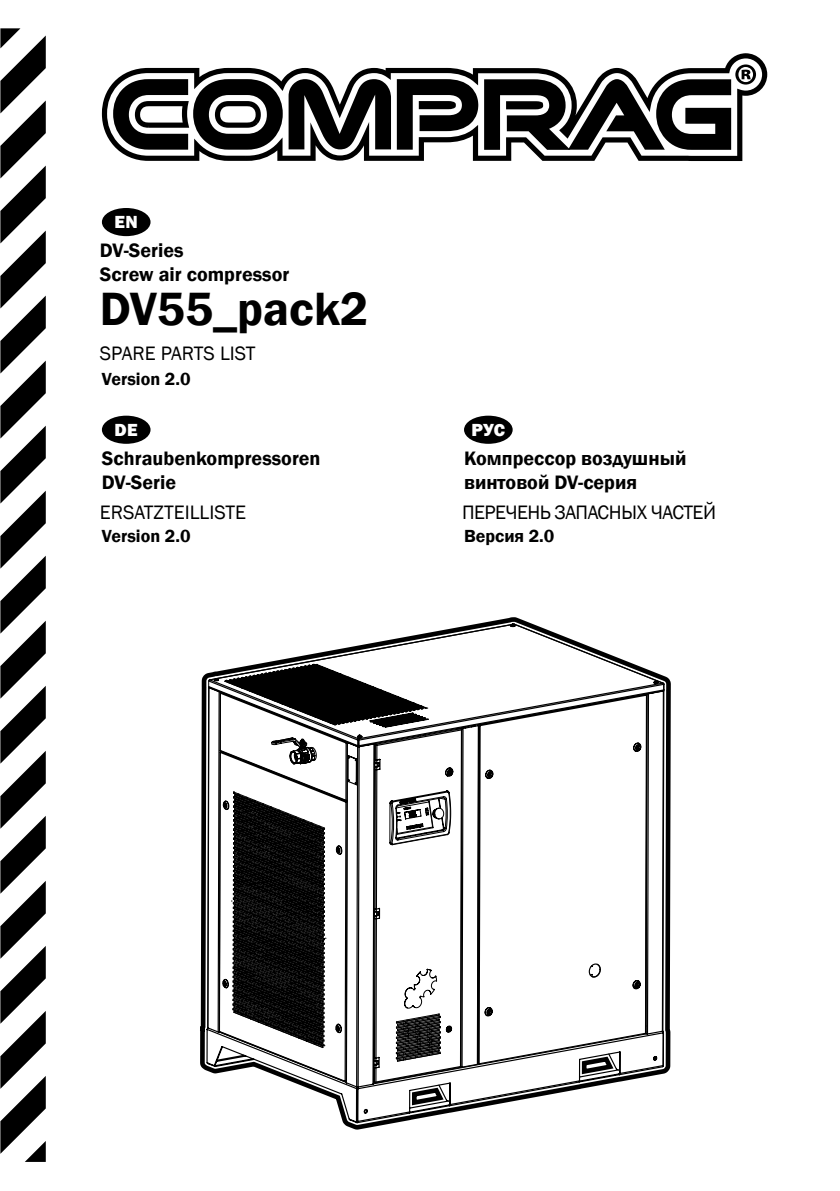
<style>
.page{position:relative;width:840px;height:1191px;background:#fff}
.page>*{position:absolute;margin:0;border:0;box-sizing:border-box;transform-origin:0 0}
.t1{font:600 48px "Franklin Gothic";color:#000}
.t2{font:600 20px/24px "Franklin Gothic";color:#000}
.t3{font:20px "Franklin Gothic";color:#000}
.t4{font:20px "Franklin Gothic";letter-spacing:-.025em;color:#000}
.t5{font:600 18px "Franklin Gothic";color:#000}
.t6{font:800 18px "Franklin Gothic";letter-spacing:.025em;color:#fff}
</style>
<div class="page">
<svg style="left:0;top:28px;width:46px;height:1133px"></svg>
<svg style="left:102px;top:53px;width:664px;height:108px"></svg>
<div style="left:102px;top:208px;width:48px;height:28px;background:#000;border-radius:50%"></div>
<div style="left:102px;top:416px;width:48px;height:28px;background:#000;border-radius:50%"></div>
<div style="left:464px;top:416px;width:48px;height:28px;background:#000;border-radius:50%"></div>
<svg style="left:200px;top:617px;width:470px;height:512px"></svg>
<p class="t6" style="left:114px;top:210px;width:25px">EN</p>
<p class="t2" style="left:100px;top:238px;width:191px">DV-Series<br>Screw air compressor</p>
<h1 class="t1" style="left:100px;top:280px;width:270px">DV55_pack2</h1>
<p class="t3" style="left:100px;top:341px;width:157px">SPARE PARTS LIST</p>
<p class="t5" style="left:102px;top:367px;width:90px">Version 2.0</p>
<p class="t6" style="left:115px;top:418px;width:25px">DE</p>
<p class="t2" style="left:102px;top:446px;width:220px">Schraubenkompressoren<br>DV-Serie</p>
<p class="t3" style="left:100px;top:499px;width:147px">ERSATZTEILLISTE</p>
<p class="t5" style="left:102px;top:525px;width:90px">Version 2.0</p>
<p class="t6" style="left:471px;top:418px;width:35px">РУС</p>
<p class="t2" style="left:464px;top:446px;width:224px">Компрессор воздушный винтовой DV-серия</p>
<p class="t4" style="left:462px;top:499px;width:255px">ПЕРЕЧЕНЬ ЗАПАСНЫХ ЧАСТЕЙ</p>
<p class="t5" style="left:464px;top:525px;width:92px">Версия 2.0</p>
</div>
